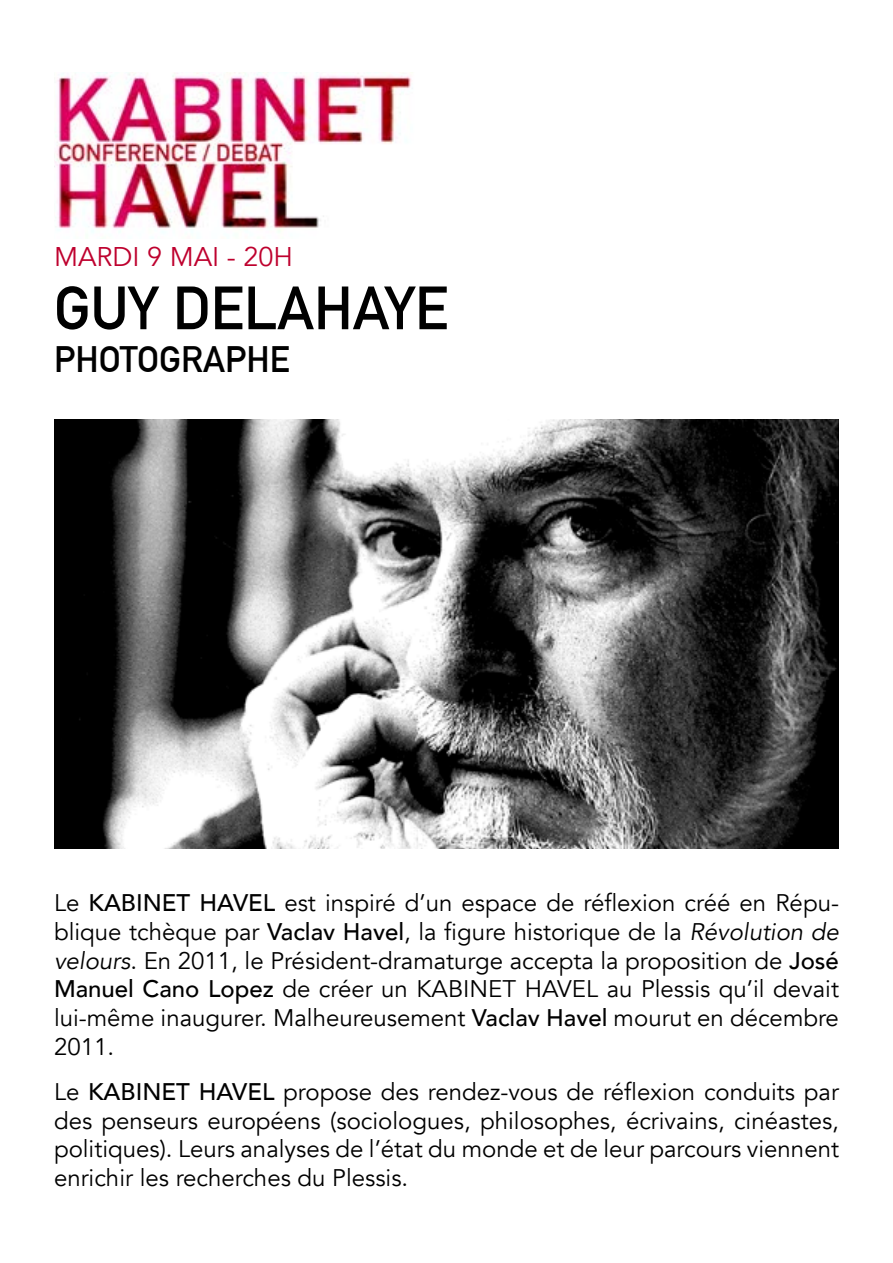
<style>
.page{position:relative;width:893px;height:1263px;background:#fff}
.page>*{position:absolute;margin:0;border:0;box-sizing:border-box;transform-origin:0 0}
.t1{font:700 60px "DIN Alternate";color:#000}
.t2{font:700 36px "DIN Alternate";color:#000}
.t3{font:27px "Avenir";color:#be002e}
.t4{font:24px/28.8px "Avenir";color:#000;text-align:justify}
.s1{font-weight:500}
.s2{font-style:italic}
</style>
<div class="page">
<img style="left:54px;top:73px;width:358px;height:160px">
<img style="left:54px;top:419px;width:785px;height:430px">
<p class="t3" style="left:54px;top:240px;width:240px">MARDI 9 MAI - 20H</p>
<h1 class="t1" style="left:54px;top:262px;width:396px">GUY DELAHAYE</h1>
<h2 class="t2" style="left:54px;top:332px;width:237px">PHOTOGRAPHE</h2>
<p class="t4" style="left:54px;top:889px;width:786px">Le <span class="s1">KABINET HAVEL</span> est inspiré d’un espace de réflexion créé en Répu&shy;blique tchèque par <span class="s1">Vaclav Havel</span>, la figure historique de la <span class="s2">Révolution de velours</span>. En 2011, le Président-dramaturge accepta la proposition de <span class="s1">José Manuel Cano Lopez</span> de créer un KABINET HAVEL au Plessis qu’il devait lui-même inaugurer. Malheureusement <span class="s1">Vaclav Havel</span> mourut en décembre 2011.</p>
<p class="t4" style="left:54px;top:1078px;width:786px">Le <span class="s1">KABINET HAVEL</span> propose des rendez-vous de réflexion conduits par des penseurs européens (sociologues, philosophes, écrivains, cinéastes, politiques). Leurs analyses de l’état du monde et de leur parcours viennent enrichir les recherches du Plessis.</p>
</div>
